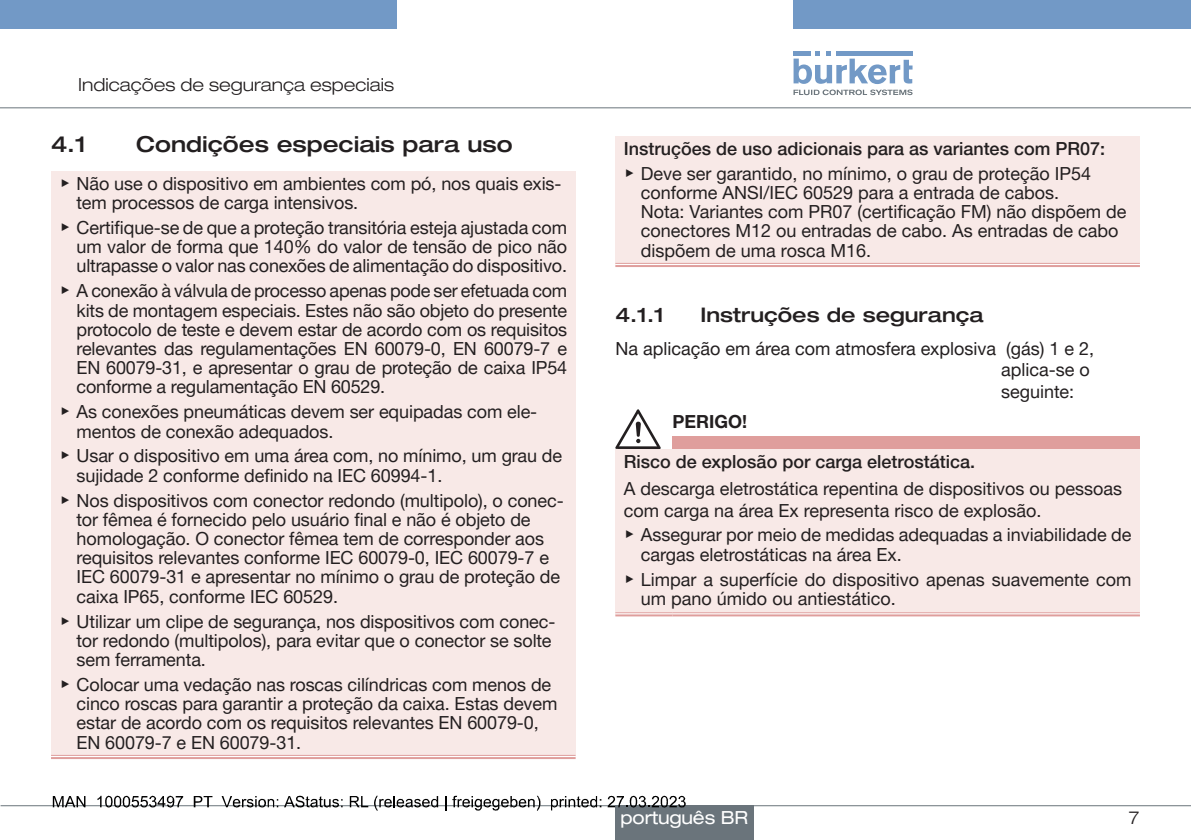
<style>
.page{position:relative;width:1191px;height:840px;background:#fff}
.page>*{position:absolute;margin:0;border:0;box-sizing:border-box;transform-origin:0 0}
.t1{font:500 expanded 22px "Helvetica Neue LTW1 G";color:#231f20}
.t2{font:500 expanded 20px "Helvetica Neue LTW1 G";color:#231f20}
.SI-Folge{font:18px/19.2px "Helvetica Neue LTW1 G";letter-spacing:-.005em;color:#231f20}
.Fließtext{font:18px/21.6px "Helvetica Neue LTW1 G";color:#231f20}
.SI-Art_Blocksatz{font:500 18px "Helvetica Neue LTW1 G";color:#231f20}
.SI-Art{font:500 18px "Helvetica Neue LTW1 G";color:#231f20}
.t3{font:300 expanded 18px "Helvetica Neue LTW1 G";color:#231f20}
.t4{font:expanded 18px "Helvetica Neue LTW1 G";letter-spacing:-.01em;color:#fff}
.SI-Wort{font:700 18px "Helvetica Neue LTW1 G";color:#231f20}
.s1{font-family:"Arial Unicode MS"}
</style>
<div class="page">
<div style="left:0;top:0;width:396px;height:28px;background:#7299c6"></div>
<div style="left:793px;top:0;width:398px;height:28px;background:#7299c6"></div>
<svg style="left:793px;top:51px;width:119px;height:44px"></svg>
<hr style="left:0;top:107px;width:1191px;height:1px;background:#6a747b">
<div style="left:51px;top:171px;width:524px;height:585px;background:#f8e9e7"></div>
<hr style="left:51px;top:754px;width:524px;height:4px;background:#e1a6a5">
<hr style="left:51px;top:754px;width:524px;height:1px;background:#df9e9c">
<hr style="left:51px;top:756px;width:524px;height:2px;background:#df9e9c">
<div style="left:615px;top:136px;width:525px;height:129px;background:#f8e9e7"></div>
<hr style="left:615px;top:263px;width:525px;height:4px;background:#fff">
<hr style="left:615px;top:263px;width:525px;height:1px;background:#df9e9c">
<hr style="left:615px;top:265px;width:525px;height:2px;background:#df9e9c">
<div style="left:672px;top:436px;width:468px;height:13px;background:#df9e9c"></div>
<div style="left:615px;top:449px;width:525px;height:165px;background:#f8e9e7"></div>
<hr style="left:615px;top:612px;width:57px;height:4px;background:#f6e5e4">
<hr style="left:672px;top:612px;width:468px;height:4px;background:#f6e5e4">
<hr style="left:615px;top:612px;width:57px;height:1px;background:#df9e9c">
<hr style="left:615px;top:614px;width:57px;height:2px;background:#df9e9c">
<hr style="left:672px;top:612px;width:468px;height:1px;background:#df9e9c">
<hr style="left:672px;top:614px;width:468px;height:2px;background:#df9e9c">
<svg style="left:615px;top:409px;width:45px;height:40px"></svg>
<hr style="left:1px;top:804px;width:1190px;height:1px;background:#6a747b">
<div style="left:615px;top:805px;width:139px;height:34px;background:#6a747b"></div>
<svg style="left:53px;top:796px;width:32px;height:10px"></svg>
<svg style="left:97px;top:795px;width:86px;height:12px"></svg>
<svg style="left:194px;top:796px;width:18px;height:10px"></svg>
<svg style="left:222px;top:796px;width:56px;height:11px"></svg>
<svg style="left:284px;top:795px;width:58px;height:12px"></svg>
<svg style="left:350px;top:796px;width:18px;height:10px"></svg>
<svg style="left:374px;top:795px;width:64px;height:15px"></svg>
<svg style="left:445px;top:796px;width:1px;height:14px"></svg>
<svg style="left:452px;top:795px;width:88px;height:15px"></svg>
<svg style="left:551px;top:796px;width:50px;height:14px"></svg>
<svg style="left:607px;top:795px;width:78px;height:12px"></svg>
<p class="t3" style="left:78px;top:74px;width:318px">Indicações de segurança especiais</p>
<p class="t1" style="left:51px;top:130px;width:37px">4.1</p>
<p class="t1" style="left:136px;top:130px;width:378px">Condições especiais para uso</p>
<p class="SI-Folge" style="left:77px;top:174px;width:486px;text-indent:-17px"><span class="s1">▶</span> Não use o dispositivo em ambientes com pó, nos quais exis&shy;tem processos de carga intensivos.</p>
<p class="SI-Folge" style="left:77px;top:218px;width:492px;text-align:justify;text-indent:-17px"><span class="s1">▶</span> Certifique-se de que a proteção transitória esteja ajustada com um valor de forma que 140% do valor de tensão de pico não ultrapasse o valor nas conexões de alimentação do dispositivo.</p>
<p class="SI-Folge" style="left:77px;top:281px;width:492px;text-align:justify;text-indent:-17px"><span class="s1">▶</span> A conexão à válvula de processo apenas pode ser efetuada com kits de montagem especiais. Estes não são objeto do presente protocolo de teste e devem estar de acordo com os requisitos relevantes das regulamentações EN 60079-0, EN 60079-7 e EN 60079-31, e apresentar o grau de proteção de caixa IP54 conforme a regulamentação EN 60529.</p>
<p class="SI-Folge" style="left:77px;top:402px;width:462px;text-indent:-17px"><span class="s1">▶</span> As conexões pneumáticas devem ser equipadas com ele&shy;mentos de conexão adequados.</p>
<p class="SI-Folge" style="left:77px;top:446px;width:487px;text-indent:-17px"><span class="s1">▶</span> Usar o dispositivo em uma área com, no mínimo, um grau de sujidade 2 conforme definido na IEC 60994-1.</p>
<p class="SI-Folge" style="left:77px;top:490px;width:488px;text-indent:-17px"><span class="s1">▶</span> Nos dispositivos com conector redondo (multipolo), o conec&shy;tor fêmea é fornecido pelo usuário final e não é objeto de homologação. O conector fêmea tem de corresponder aos requisitos relevantes conforme IEC 60079-0, IEC 60079-7 e IEC 60079-31 e apresentar no mínimo o grau de proteção de caixa IP65, conforme IEC 60529.</p>
<p class="SI-Folge" style="left:77px;top:611px;width:480px;text-indent:-17px"><span class="s1">▶</span> Utilizar um clipe de segurança, nos dispositivos com conec&shy;tor redondo (multipolos), para evitar que o conector se solte sem ferramenta.</p>
<p class="SI-Folge" style="left:77px;top:674px;width:482px;text-indent:-17px"><span class="s1">▶</span> Colocar uma vedação nas roscas cilíndricas com menos de cinco roscas para garantir a proteção da caixa. Estas devem estar de acordo com os requisitos relevantes EN 60079-0, EN 60079-7 e EN 60079-31.</p>
<p class="SI-Art_Blocksatz" style="left:624px;top:137px;width:483px">Instruções de uso adicionais para as variantes com PR07:</p>
<p class="SI-Folge" style="left:641px;top:163px;width:487px;text-indent:-17px"><span class="s1">▶</span> Deve ser garantido, no mínimo, o grau de proteção IP54 conforme ANSI/IEC 60529 para a entrada de cabos.<br>Nota: Variantes com PR07 (certificação FM) não dispõem de conectores M12 ou entradas de cabo. As entradas de cabo dispõem de uma rosca M16.</p>
<p class="t2" style="left:615px;top:301px;width:50px">4.1.1</p>
<p class="t2" style="left:700px;top:301px;width:285px">Instruções de segurança</p>
<p class="Fließtext" style="left:1001px;top:337px;width:95px;text-indent:-386px">Na aplicação em área com atmosfera explosiva (gás) 1 e 2, aplica-se o seguinte:</p>
<p class="SI-Wort" style="left:672px;top:410px;width:76px">PERIGO!</p>
<p class="SI-Art" style="left:624px;top:450px;width:353px">Risco de explosão por carga eletrostática.</p>
<p class="SI-Folge" style="left:624px;top:477px;width:500px;line-height:21.6px">A descarga eletrostática repentina de dispositivos ou pessoas com carga na área Ex representa risco de explosão.</p>
<p class="SI-Folge" style="left:641px;top:525px;width:492px;text-indent:-17px"><span class="s1">▶</span> Assegurar por meio de medidas adequadas a inviabilidade de cargas eletrostáticas na área Ex.</p>
<p class="SI-Folge" style="left:641px;top:569px;width:492px;text-indent:-17px"><span class="s1">▶</span> Limpar a superfície do dispositivo apenas suavemente com um pano úmido ou antiestático.</p>
<p class="t4" style="left:620px;top:805px;width:129px">português BR</p>
<p class="t3" style="left:1128px;top:806px;width:12px">7</p>
</div>
